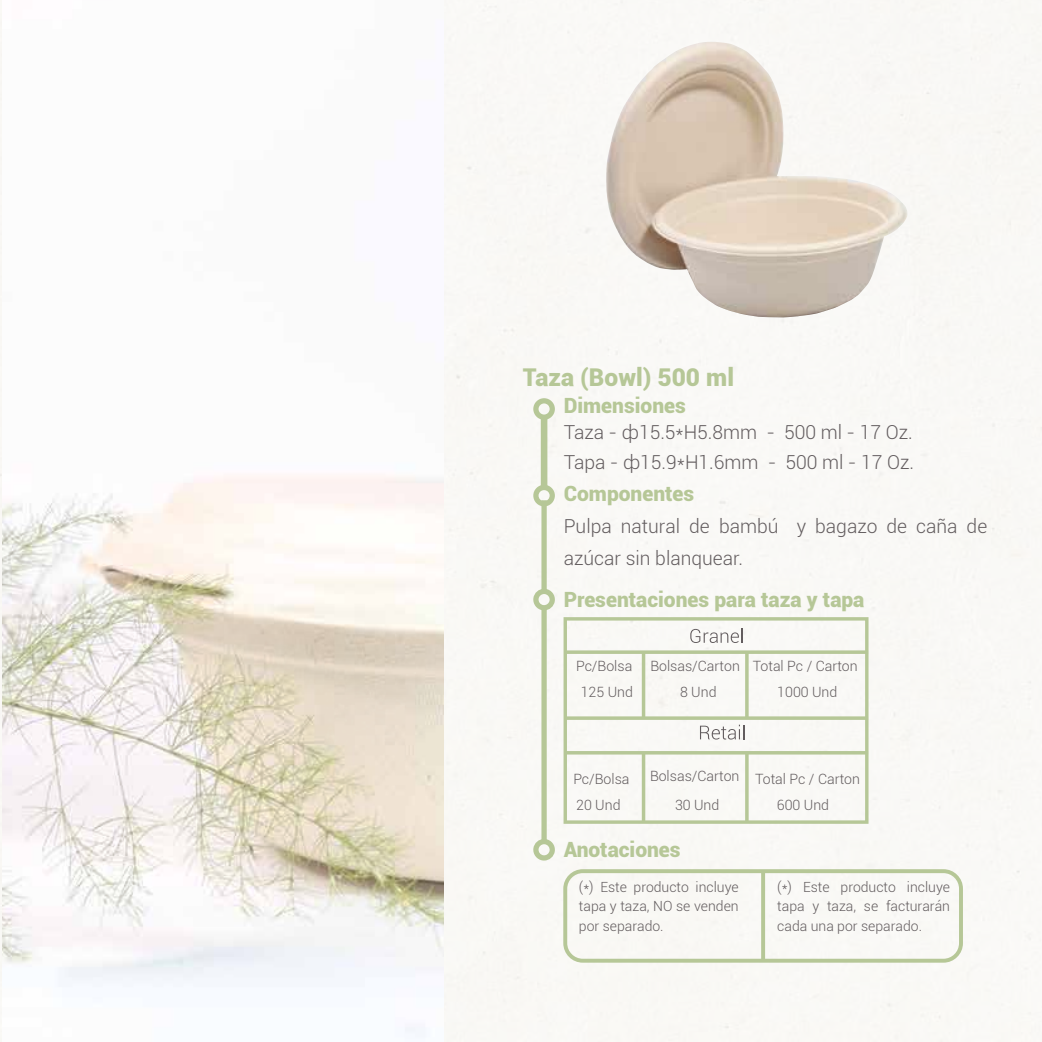
<style>
.page{position:relative;width:1042px;height:1042px;background:#f9f8f6}
.page>*{position:absolute;margin:0;border:0;box-sizing:border-box;transform-origin:0 0}
.t1{font:900 24.5px "Roboto";color:#b6c797}
.t2{font:900 21px "Roboto";color:#b6c797}
.t3{font:300 19.25px/30.4px "Roboto";color:#625c5e}
.t4{font:300 14.17px/25.9px "Roboto";color:#625c5e;text-align:center}
.t5{font:300 14px/19.2px "Roboto";color:#625c5e;text-align:justify}
</style>
<div class="page">
<img style="left:605px;top:42px;width:302px;height:276px">
<div style="left:541px;top:416px;width:6px;height:74px;background:#b6c797"></div>
<div style="left:541px;top:500px;width:6px;height:90px;background:#b6c797"></div>
<div style="left:541px;top:608px;width:6px;height:233px;background:#b6c797"></div>
<img style="left:2px;top:0;width:441px;height:1042px">
<svg style="left:533px;top:398px;width:22px;height:22px"></svg>
<svg style="left:533px;top:485px;width:22px;height:21px"></svg>
<svg style="left:533px;top:589px;width:22px;height:21px"></svg>
<svg style="left:532px;top:839px;width:23px;height:21px"></svg>
<svg style="left:690px;top:628px;width:52px;height:15px"></svg>
<svg style="left:700px;top:725px;width:44px;height:14px"></svg>
<hr style="left:642px;top:753px;width:3px;height:69px;background:#b6c797">
<hr style="left:745px;top:752px;width:3px;height:71px;background:#b6c797">
<hr style="left:642px;top:652px;width:3px;height:66px;background:#b6c797">
<hr style="left:745px;top:652px;width:3px;height:66px;background:#b6c797">
<svg style="left:567px;top:650px;width:297px;height:4px"></svg>
<svg style="left:567px;top:716px;width:297px;height:4px"></svg>
<hr style="left:565px;top:751px;width:303px;height:3px;background:#b6c797">
<div style="left:563px;top:617px;width:305px;height:207px;border:3px solid #b6c797"></div>
<svg style="left:761px;top:874px;width:4px;height:83px"></svg>
<div style="left:563px;top:869px;width:400px;height:93px;border:4px solid #b6c797;border-radius:18px"></div>
<h1 class="t1" style="left:523px;top:360px;width:213px">Taza (Bowl) 500 ml</h1>
<h3 class="t3" style="left:564px;top:416px;width:352px">Taza - ф15.5*H5.8mm - 500 ml - 17 Oz.<br>Tapa - ф15.9*H1.6mm - 500 ml - 17 Oz.</h3>
<h2 class="t2" style="left:564px;top:390px;width:124px">Dimensiones</h2>
<h2 class="t2" style="left:564px;top:479px;width:132px">Componentes</h2>
<h3 class="t3" style="left:564px;top:510px;width:425px;line-height:31.5px">Pulpa natural de bambú y bagazo de caña de azúcar sin blanquear.</h3>
<h2 class="t2" style="left:564px;top:585px;width:302px">Presentaciones para taza y tapa</h2>
<p class="t4" style="left:576px;top:652px;width:58px">Pc/Bolsa<br>125 Und</p>
<p class="t4" style="left:650px;top:652px;width:209px">Bolsas/Carton Total Pc / Carton</p>
<p class="t4" style="left:680px;top:678px;width:38px">8 Und</p>
<p class="t4" style="left:777px;top:678px;width:62px">1000 Und</p>
<p class="t4" style="left:573px;top:765px;width:58px">Pc/Bolsa</p>
<p class="t4" style="left:650px;top:765px;width:211px">Bolsas/Carton Total Pc / Carton</p>
<p class="t4" style="left:576px;top:791px;width:46px">20 Und</p>
<p class="t4" style="left:675px;top:791px;width:46px">30 Und</p>
<h2 class="t2" style="left:564px;top:834px;width:118px">Anotaciones</h2>
<p class="t4" style="left:777px;top:791px;width:54px">600 Und</p>
<p class="t5" style="left:579px;top:877px;width:161px">(*) Este producto incluye tapa y taza, NO se venden por separado.</p>
<p class="t5" style="left:777px;top:877px;width:174px">(*) Este producto incluye tapa y taza, se facturarán cada una por separado.</p>
</div>
